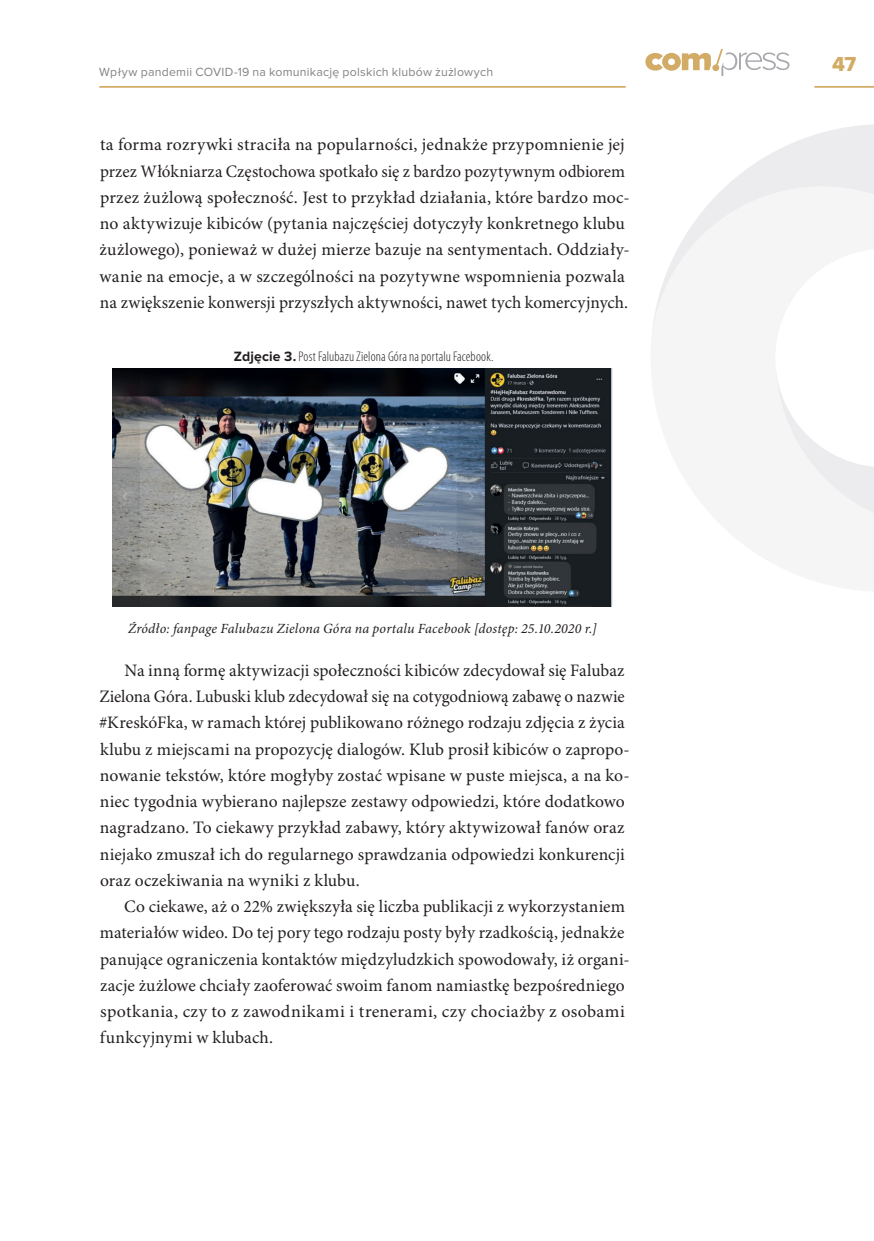
<style>
.page{position:relative;width:874px;height:1241px;background:#fff}
.page>*{position:absolute;margin:0;border:0;box-sizing:border-box;transform-origin:0 0}
.t1{font:21px "Proxima Nova Extrabld";color:#d2ab66}
.bodytext{font:17.5px/26.2px "Minion Pro";letter-spacing:.005em;color:#231f20}
.SOURCE_caption{font:italic 14px "Minion Pro";letter-spacing:.015em;color:#231f20}
.RYSUNEK_CAPTION{font:300 condensed 14px "Myriad Pro";letter-spacing:.01em;color:#231f20}
.t2{font:12.25px "Proxima Nova";letter-spacing:.02em;color:#808285}
.s1{font-family:"Proxima Nova";font-weight:700;font-stretch:normal}
</style>
<div class="page">
<svg style="left:651px;top:124px;width:222px;height:389px;fill:#f5f5f6"></svg>
<img style="left:112px;top:368px;width:500px;height:238px">
<hr style="left:814px;top:86px;width:59px;height:2px;background:#d2ab66">
<hr style="left:99px;top:86px;width:526px;height:2px;background:#d2ab66">
<svg style="left:645px;top:49px;width:144px;height:27px"></svg>
<p class="t2" style="left:99px;top:66px;width:395px">Wpływ pandemii COVID-19 na komunikację polskich klubów żużlowych</p>
<p class="bodytext" style="left:99px;top:132px;width:531px">ta forma rozrywki straciła na popularności, jednakże przypomnienie jej przez Włókniarza Częstochowa spotkało się z bardzo pozytywnym odbiorem przez żużlową społeczność. Jest to przykład działania, które bardzo moc&shy;no aktywizuje kibiców (pytania najczęściej dotyczyły konkretnego klubu żużlowego), ponieważ w dużej mierze bazuje na sentymentach. Oddziały&shy;wanie na emocje, a w szczególności na pozytywne wspomnienia pozwala na zwiększenie konwersji przyszłych aktywności, nawet tych komercyjnych.</p>
<p class="RYSUNEK_CAPTION" style="left:233px;top:348px;width:261px"><span class="s1">Zdjęcie 3.</span>Post Falubazu Zielona Góra naportalu Facebook.</p>
<p class="SOURCE_caption" style="left:128px;top:620px;width:470px">Źródło: fanpage Falubazu Zielona Góra na portalu Facebook [dostęp: 25.10.2020 r.]</p>
<p class="bodytext" style="left:99px;top:657px;width:532px;text-indent:25px">Na inną formę aktywizacji społeczności kibiców zdecydował się Falubaz Zielona Góra. Lubuski klub zdecydował się na cotygodniową zabawę o nazwie #KreskóFka, w ramach której publikowano różnego rodzaju zdjęcia z życia klubu z miejscami na propozycję dialogów. Klub prosił kibiców o zapropo&shy;nowanie tekstów, które mogłyby zostać wpisane w puste miejsca, a na ko&shy;niec tygodnia wybierano najlepsze zestawy odpowiedzi, które dodatkowo nagradzano. To ciekawy przykład zabawy, który aktywizował fanów oraz niejako zmuszał ich do regularnego sprawdzania odpowiedzi konkurencji oraz oczekiwania na wyniki z klubu.</p>
<p class="bodytext" style="left:100px;top:894px;width:531px;text-indent:24px">Co ciekawe, aż o 22% zwiększyła się liczba publikacji z wykorzystaniem materiałów wideo. Do tej pory tego rodzaju posty były rzadkością, jednakże panujące ograniczenia kontaktów międzyludzkich spowodowały, iż organi&shy;zacje żużlowe chciały zaoferować swoim fanom namiastkę bezpośredniego spotkania, czy to z zawodnikami i trenerami, czy chociażby z osobami funkcyjnymi w klubach.</p>
<p class="t1" style="left:831px;top:54px;width:26px">47</p>
</div>
